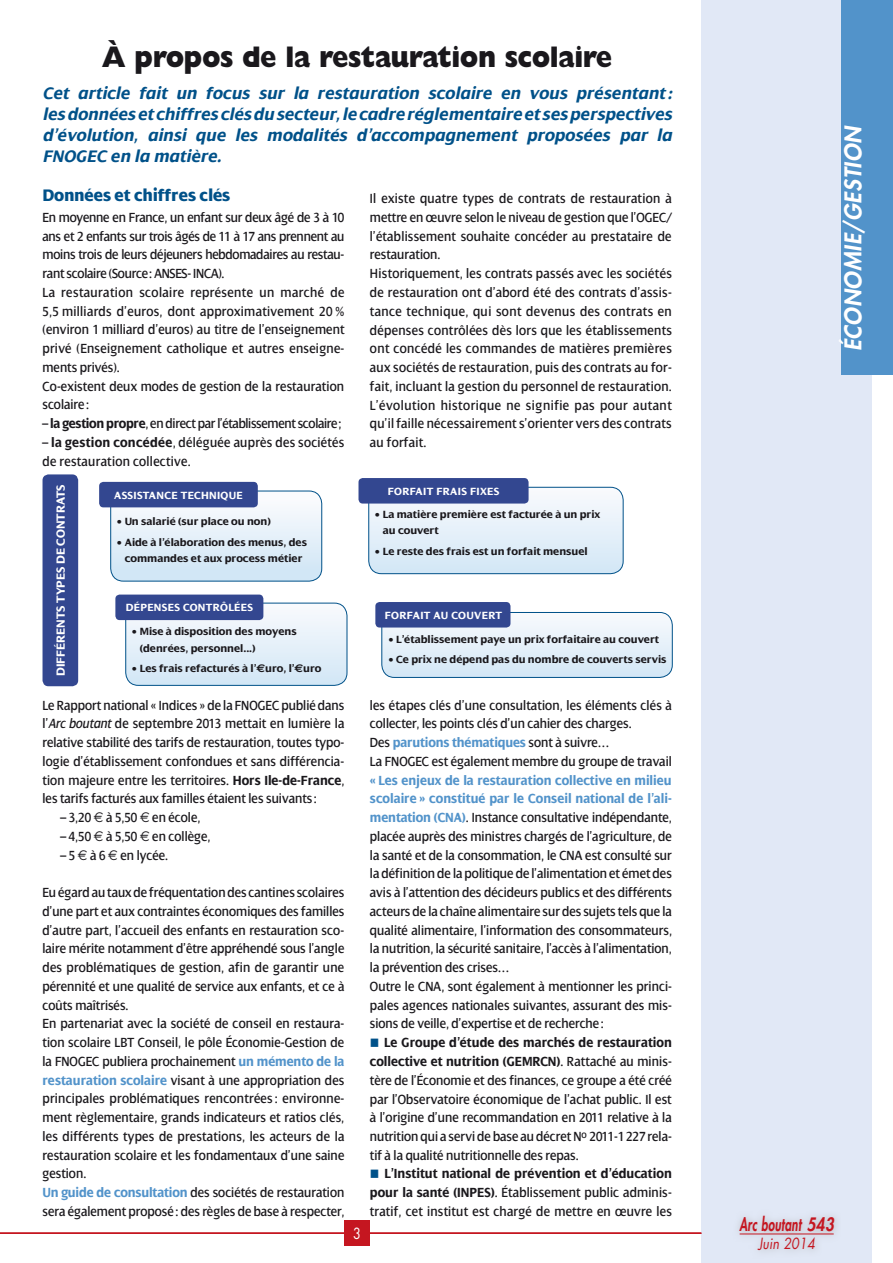
<style>
.page{position:relative;width:893px;height:1263px;background:#fff}
.page>*{position:absolute;margin:0;border:0;box-sizing:border-box;transform-origin:0 0}
.t1{font:800 30px "Gill Sans";letter-spacing:-.02em;color:#1a181c;scale:.89 1}
.t2{font:italic 800 22.5px "Futura CE";color:#fff}
.t3{font:italic 700 18px/21px "Dialog";color:#005189;text-align:justify}
.t4{font:800 18px "Dialog";letter-spacing:-.01em;color:#005189;scale:.9 1}
.t5{font:italic 800 18px "Futura CE";letter-spacing:.02em;color:#c51620;scale:.65 1}
.t6{font:italic 15px "Futura CE";color:#c51620;scale:.85 1}
.t7{font:15px "Futura";color:#fff;scale:.85 1}
.t8{font:14.25px/18.8px "Dialog";letter-spacing:.005em;color:#1a181c;scale:.9 1}
.t9{font:14.25px "Dialog";letter-spacing:-.025em;color:#1a181c;scale:.9 1}
.t10{font:700 12.75px "Dialog";color:#fff}
.t11{font:700 11.25px/16.5px "Dialog";color:#1a181c}
.t12{font:700 11.25px "Dialog";letter-spacing:.03em;color:#fff}
.s1{font-weight:700}
.s2{font-family:"Euro Sans"}
.s3{font-style:italic}
.s4{font-weight:700;color:#5293ca}
.s5{color:#005189}
</style>
<div class="page">
<div style="left:702px;top:0;width:170px;height:1263px;background:#e1e8f6"></div>
<hr style="left:0;top:1232px;width:702px;height:2px;background:#c51620">
<div style="left:344px;top:1220px;width:26px;height:26px;background:#c51620"></div>
<div style="left:842px;top:0;width:51px;height:374px;background:#5293ca"></div>
<svg style="left:738px;top:1216px;width:99px;height:35px;fill:#d7dde9"></svg>
<hr style="left:740px;top:1233px;width:94px;height:1px;background:#c51620">
<div style="left:43px;top:474px;width:35px;height:212px;background:#334790;border-radius:6px"></div>
<svg style="left:127px;top:603px;width:220px;height:82px"></svg>
<div style="left:125px;top:603px;width:222px;height:83px;border:1px solid #005189;border-radius:13px"></div>
<svg style="left:383px;top:612px;width:289px;height:65px"></svg>
<div style="left:381px;top:612px;width:292px;height:66px;border:1px solid #005189;border-radius:13px"></div>
<div style="left:115px;top:595px;width:148px;height:25px;background:#334790;border-radius:4px"></div>
<svg style="left:369px;top:487px;width:254px;height:87px"></svg>
<div style="left:368px;top:487px;width:255px;height:87px;border:1px solid #005189;border-radius:13px"></div>
<div style="left:358px;top:478px;width:171px;height:25px;background:#334790;border-radius:4px"></div>
<div style="left:375px;top:602px;width:135px;height:25px;background:#334790;border-radius:4px"></div>
<svg style="left:111px;top:491px;width:211px;height:90px"></svg>
<div style="left:110px;top:491px;width:212px;height:90px;border:1px solid #005189;border-radius:13px"></div>
<div style="left:99px;top:482px;width:159px;height:25px;background:#334790;border-radius:4px"></div>
<h1 class="t1" style="left:102px;top:40px;width:575px">À propos de la restauration scolaire</h1>
<p class="t3" style="left:43px;top:82px;width:631px">Cet article fait un focus sur la restauration scolaire en vous présentant : lesdonnéesetchiffresclésdusecteur,lecadreréglementaireetsesperspectives d’évolution, ainsi que les modalités d’accompagnement proposées par la FNOGEC en la matière.</p>
<p class="t4" style="left:43px;top:185px;width:210px">Données et chiffres clés</p>
<p class="t8" style="left:43px;top:208px;width:337px">En moyenne en France, un enfant sur deux âgé de 3 à 10 ans et 2 enfants sur trois âgés de 11 à 17 ans prennent au moins trois de leurs déjeuners hebdomadaires au restau&shy;rant scolaire (Source: ANSES- INCA).<br>La restauration scolaire représente un marché de 5,5 milliards d’euros, dont approximativement 20 % (environ 1 milliard d’euros) au titre de l’enseignement privé (Enseignement catholique et autres enseigne&shy;ments privés).<br>Co-existent deux modes de gestion de la restauration scolaire :</p>
<p class="t9" style="left:43px;top:416px;width:334px">– <span class="s1">la gestion propre</span>, en direct par l’établissement scolaire;</p>
<p class="t8" style="left:43px;top:433px;width:337px">– <span class="s1">la gestion concédée</span>, déléguée auprès des sociétés de restauration collective.</p>
<p class="t10" style="left:54px;top:676px;width:193px;rotate:-90deg">DIFFÉRENTS TYPES DE CONTRATS</p>
<p class="t12" style="left:114px;top:489px;width:130px">ASSISTANCE TECHNIQUE</p>
<p class="t11" style="left:117px;top:513px;width:156px">• Un salarié (sur place ou non)</p>
<p class="t11" style="left:117px;top:534px;width:192px;text-align:center">• Aide à l’élaboration des menus, des commandes et aux process métier</p>
<p class="t12" style="left:126px;top:601px;width:129px">DÉPENSES CONTRÔLÉES</p>
<p class="t11" style="left:140px;top:623px;width:159px;text-indent:-8px">• Mise à disposition des moyens (denrées, personnel...)</p>
<p class="t11" style="left:132px;top:660px;width:191px">• Les frais refacturés à l’<span class="s2">E</span>uro, l’<span class="s2">E</span>uro</p>
<p class="t8" style="left:43px;top:696px;width:337px;text-align:justify">Le Rapport national « Indices » de la FNOGEC publié dans l’<span class="s3">Arc boutant</span> de septembre 2013 mettait en lumière la relative stabilité des tarifs de restauration, toutes typo&shy;logie d’établissement confondues et sans différencia&shy;tion majeure entre les territoires. <span class="s1">Hors Ile-de-France</span>, les tarifs facturés aux familles étaient les suivants :</p>
<p class="t8" style="left:61px;top:808px;width:157px">– 3,20 <span class="s2">E</span> à 5,50 <span class="s2">E</span> en école,</p>
<p class="t8" style="left:61px;top:827px;width:168px">– 4,50 <span class="s2">E</span> à 5,50 <span class="s2">E</span> en collège,</p>
<p class="t8" style="left:61px;top:846px;width:121px">– 5 <span class="s2">E</span> à 6 <span class="s2">E</span> en lycée.</p>
<p class="t8" style="left:43px;top:883px;width:337px">Eu égard au taux de fréquentation des cantines scolaires d’une part et aux contraintes économiques des familles d’autre part, l’accueil des enfants en restauration sco&shy;laire mérite notamment d’être appréhendé sous l’angle des problématiques de gestion, afin de garantir une pérennité et une qualité de service aux enfants, et ce à coûts maîtrisés.<br>En partenariat avec la société de conseil en restaura&shy;tion scolaire LBT Conseil, le pôle Économie-Gestion de la FNOGEC publiera prochainement <span class="s4">un mémento de la restauration scolaire</span> visant à une appropriation des principales problématiques rencontrées : environne&shy;ment règlementaire, grands indicateurs et ratios clés, les différents types de prestations, les acteurs de la restauration scolaire et les fondamentaux d’une saine gestion.<br><span class="s4">Un guide de consultation</span> des sociétés de restauration sera également proposé : des règles de base à respecter,</p>
<p class="t7" style="left:353px;top:1224px;width:11px">3</p>
<p class="t8" style="left:370px;top:189px;width:337px">Il existe quatre types de contrats de restauration à mettre en œuvre selon le niveau de gestion que l’OGEC/ l’établissement souhaite concéder au prestataire de restauration.<br>Historiquement, les contrats passés avec les sociétés de restauration ont d’abord été des contrats d’assis&shy;tance technique, qui sont devenus des contrats en dépenses contrôlées dès lors que les établissements ont concédé les commandes de matières premières aux sociétés de restauration, puis des contrats au for&shy;fait, incluant la gestion du personnel de restauration.<br>L’évolution historique ne signifie pas pour autant qu’il faille nécessairement s’orienter vers des contrats au forfait.</p>
<p class="t12" style="left:388px;top:485px;width:113px">FORFAIT FRAIS FIXES</p>
<p class="t11" style="left:383px;top:506px;width:219px;text-indent:-8px">• La matière première est facturée à un prix au couvert</p>
<p class="t11" style="left:375px;top:543px;width:215px">• Le reste des frais est un forfait mensuel</p>
<p class="t12" style="left:385px;top:609px;width:119px">FORFAIT AU COUVERT</p>
<p class="t11" style="left:388px;top:631px;width:273px">• L’établissement paye un prix forfaitaire au couvert</p>
<p class="t11" style="left:388px;top:651px;width:280px">• Ce prix ne dépend pas du nombre de couverts servis</p>
<p class="t8" style="left:370px;top:696px;width:337px">les étapes clés d’une consultation, les éléments clés à collecter, les points clés d’un cahier des charges.<br>Des <span class="s4">parutions thématiques</span> sont à suivre…<br>La FNOGEC est également membre du groupe de travail</p>
<p class="t8" style="left:370px;top:771px;width:337px"><span class="s4">« Les enjeux de la restauration collective en milieu scolaire » constitué par le Conseil national de l’ali&shy;mentation (CNA)</span>. Instance consultative indépendante, placée auprès des ministres chargés de l’agriculture, de la santé et de la consommation, le CNA est consulté sur la définition de la politique de l’alimentation et émet des avis à l’attention des décideurs publics et des différents acteurs de la chaîne alimentaire sur des sujets tels que la qualité alimentaire, l’information des consommateurs, la nutrition, la sécurité sanitaire, l’accès à l’alimentation, la prévention des crises…<br>Outre le CNA, sont également à mentionner les princi&shy;pales agences nationales suivantes, assurant des mis&shy;sions de veille, d’expertise et de recherche :</p>
<p class="t8" style="left:370px;top:1033px;width:337px;text-align:justify"><span class="s5">■</span> <span class="s1">Le Groupe d’étude des marchés de restauration collective et nutrition (GEMRCN)</span>. Rattaché au minis&shy;tère de l’Économie et des finances, ce groupe a été créé par l’Observatoire économique de l’achat public. Il est à l’origine d’une recommandation en 2011 relative à la nutrition qui a servi de base au décret N<sup>o</sup> 2011-1227 rela&shy;tif à la qualité nutritionnelle des repas.</p>
<p class="t8" style="left:370px;top:1164px;width:337px;text-align:justify"><span class="s5">■</span> <span class="s1">L’Institut national de prévention et d’éducation pour la santé (INPES)</span>. Établissement public adminis&shy;tratif, cet institut est chargé de mettre en œuvre les</p>
<h2 class="t2" style="left:837px;top:351px;width:227px;rotate:-90deg">ÉCONOMIE/GESTION</h2>
<p class="t5" style="left:739px;top:1212px;width:147px">Arc boutant 543</p>
<p class="t6" style="left:758px;top:1234px;width:68px">Juin 2014</p>
</div>
